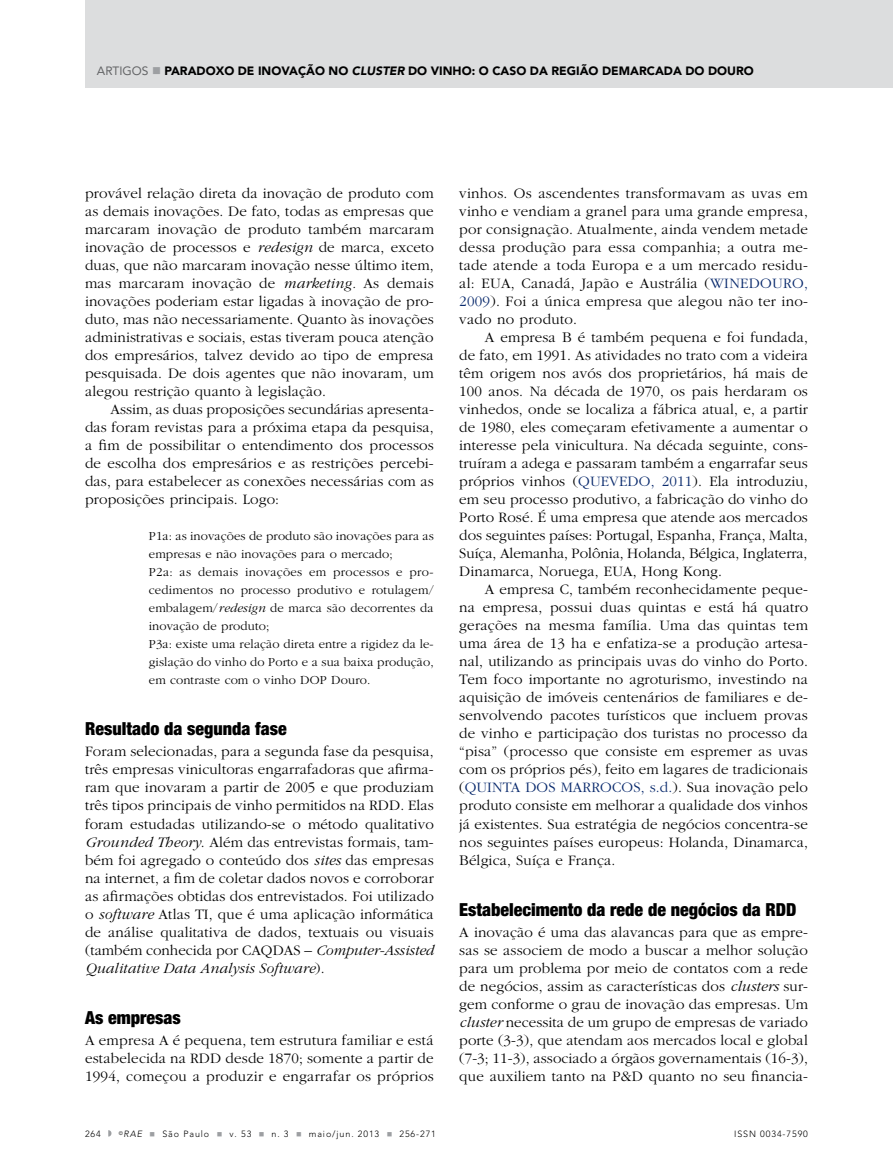
<style>
.page{position:relative;width:893px;height:1170px;background:#fff}
.page>*{position:absolute;margin:0;border:0;box-sizing:border-box;transform-origin:0 0}
.t1{font:900 condensed 18px "Helvetica Neue";color:#000}
.t2{font:300 15px/18px "Garamond";letter-spacing:.01em;color:#000;text-align:justify}
.t3{font:300 12.75px/18px "Garamond";letter-spacing:.01em;color:#000}
.t4{font:900 12px "Avenir LT Std";color:#000}
.t5{font:300 9px "Avenir LT Std";letter-spacing:.1em;color:#000}
.s1{font-weight:400;color:#636466}
.s2{color:#9d9fa2}
.s3{font-style:italic}
.s4{color:#08296c}
</style>
<div class="page">
<div style="left:85px;top:0;width:808px;height:87px;background:#dcddde"></div>
<svg style="left:108px;top:1130px;width:3px;height:6px"></svg>
<p class="t4" style="left:97px;top:63px;width:658px"><span class="s1">ARTIGOS</span> <span class="s2">■</span> PARADOXO DE INOVAÇÃO NO <span class="s3">CLUSTER</span> DO VINHO: O CASO DA REGIÃO DEMARCADA DO DOURO</p>
<p class="t2" style="left:85px;top:185px;width:350px">provável relação direta da inovação de produto com as demais inovações. De fato, todas as empresas que marcaram inovação de produto também marcaram inovação de processos e <span class="s3">redesign</span> de marca, exceto duas, que não marcaram inovação nesse último item, mas marcaram inovação de <span class="s3">marketing.</span> As demais inovações poderiam estar ligadas à inovação de pro&shy;duto, mas não necessariamente. Quanto às inovações administrativas e sociais, estas tiveram pouca atenção dos empresários, talvez devido ao tipo de empresa pesquisada. De dois agentes que não inovaram, um alegou restrição quanto à legislação.</p>
<p class="t2" style="left:85px;top:401px;width:350px;text-indent:26px">Assim, as duas proposições secundárias apresenta&shy;das foram revistas para a próxima etapa da pesquisa, a fim de possibilitar o entendimento dos processos de escolha dos empresários e as restrições percebi&shy;das, para estabelecer as conexões necessárias com as proposições principais. Logo:</p>
<p class="t3" style="left:149px;top:527px;width:286px">P1a: as inovações de produto são inovações para as empresas e não inovações para o mercado;<br>P2a: as demais inovações em processos e pro&shy;cedimentos no processo produtivo e rotulagem/ embalagem/<span class="s3">redesign</span> de marca são decorrentes da inovação de produto;<br>P3a: existe uma relação direta entre a rigidez da le&shy;gislação do vinho do Porto e a sua baixa produção, em contraste com o vinho DOP Douro.</p>
<p class="t1" style="left:85px;top:718px;width:203px">Resultado da segunda fase</p>
<p class="t2" style="left:85px;top:743px;width:350px">Foram selecionadas, para a segunda fase da pesquisa, três empresas vinicultoras engarrafadoras que afirma&shy;ram que inovaram a partir de 2005 e que produziam três tipos principais de vinho permitidos na RDD. Elas foram estudadas utilizando-se o método qualitativo <span class="s3">Grounded Theory</span>. Além das entrevistas formais, tam&shy;bém foi agregado o conteúdo dos <span class="s3">sites</span> das empresas na internet, a fim de coletar dados novos e corroborar as afirmações obtidas dos entrevistados. Foi utilizado o <span class="s3">software</span> Atlas Ti, que é uma aplicação informática de análise qualitativa de dados, textuais ou visuais (também conhecida por CAQDAS – <span class="s3">Computer-Assisted Qualitative Data Analysis Software</span>).</p>
<p class="t1" style="left:85px;top:1006px;width:97px">As empresas</p>
<p class="t2" style="left:85px;top:1031px;width:350px">A empresa A é pequena, tem estrutura familiar e está estabelecida na RDD desde 1870; somente a partir de 1994, começou a produzir e engarrafar os próprios</p>
<p class="t2" style="left:459px;top:185px;width:350px">vinhos. Os ascendentes transformavam as uvas em vinho e vendiam a granel para uma grande empresa, por consignação. Atualmente, ainda vendem metade dessa produção para essa companhia; a outra me&shy;tade atende a toda Europa e a um mercado residu&shy;al: EUA, Canadá, Japão e Austrália (<span class="s4">WINEDOURO, 2009</span>). Foi a única empresa que alegou não ter ino&shy;vado no produto.</p>
<p class="t2" style="left:459px;top:329px;width:350px;text-indent:26px">A empresa B é também pequena e foi fundada, de fato, em 1991. As atividades no trato com a videira têm origem nos avós dos proprietários, há mais de 100 anos. Na década de 1970, os pais herdaram os vinhedos, onde se localiza a fábrica atual, e, a partir de 1980, eles começaram efetivamente a aumentar o interesse pela vinicultura. Na década seguinte, cons&shy;truíram a adega e passaram também a engarrafar seus próprios vinhos (<span class="s4">QUEVEDO, 2011</span>). Ela introduziu, em seu processo produtivo, a fabricação do vinho do Porto Rosé. É uma empresa que atende aos mercados dos seguintes países: Portugal, Espanha, França, Malta, Suíça, Alemanha, Polônia, Holanda, Bélgica, Inglaterra, Dinamarca, Noruega, EUA, Hong Kong.</p>
<p class="t2" style="left:459px;top:581px;width:350px;text-indent:26px">A empresa C, também reconhecidamente peque&shy;na empresa, possui duas quintas e está há quatro gerações na mesma família. Uma das quintas tem uma área de 13 ha e enfatiza-se a produção artesa&shy;nal, utilizando as principais uvas do vinho do Porto.<br>Tem foco importante no agroturismo, investindo na aquisição de imóveis centenários de familiares e de&shy;senvolvendo pacotes turísticos que incluem provas de vinho e participação dos turistas no processo da “pisa” (processo que consiste em espremer as uvas com os próprios pés), feito em lagares de tradicionais (<span class="s4">QUINTA DOS MARROCOS, s.d.</span>). Sua inovação pelo produto consiste em melhorar a qualidade dos vinhos já existentes. Sua estratégia de negócios concentra-se nos seguintes países europeus: Holanda, Dinamarca, Bélgica, Suíça e França.</p>
<p class="t1" style="left:459px;top:898px;width:339px">Estabelecimento da rede de negócios da RDD</p>
<p class="t2" style="left:459px;top:923px;width:350px">A inovação é uma das alavancas para que as empre&shy;sas se associem de modo a buscar a melhor solução para um problema por meio de contatos com a rede de negócios, assim as características dos <span class="s3">clusters</span> sur&shy;gem conforme o grau de inovação das empresas. Um <span class="s3">cluster</span> necessita de um grupo de empresas de variado porte (3-3), que atendam aos mercados local e global (7-3; 11-3), associado a órgãos governamentais (16-3), que auxiliem tanto na P&amp;D quanto no seu financia-</p>
<p class="t5" style="left:85px;top:1128px;width:17px">264</p>
<p class="t5" style="left:119px;top:1128px;width:319px"><sup>©</sup><span class="s3">RAE</span> <span class="s2">■</span> São Paulo <span class="s2">■</span> v. 53 <span class="s2">■</span> n. 3 <span class="s2">■</span> maio/jun. 2013 <span class="s2">■</span> 256-271</p>
<p class="t5" style="left:734px;top:1128px;width:75px">ISSN 0034-7590</p>
</div>
